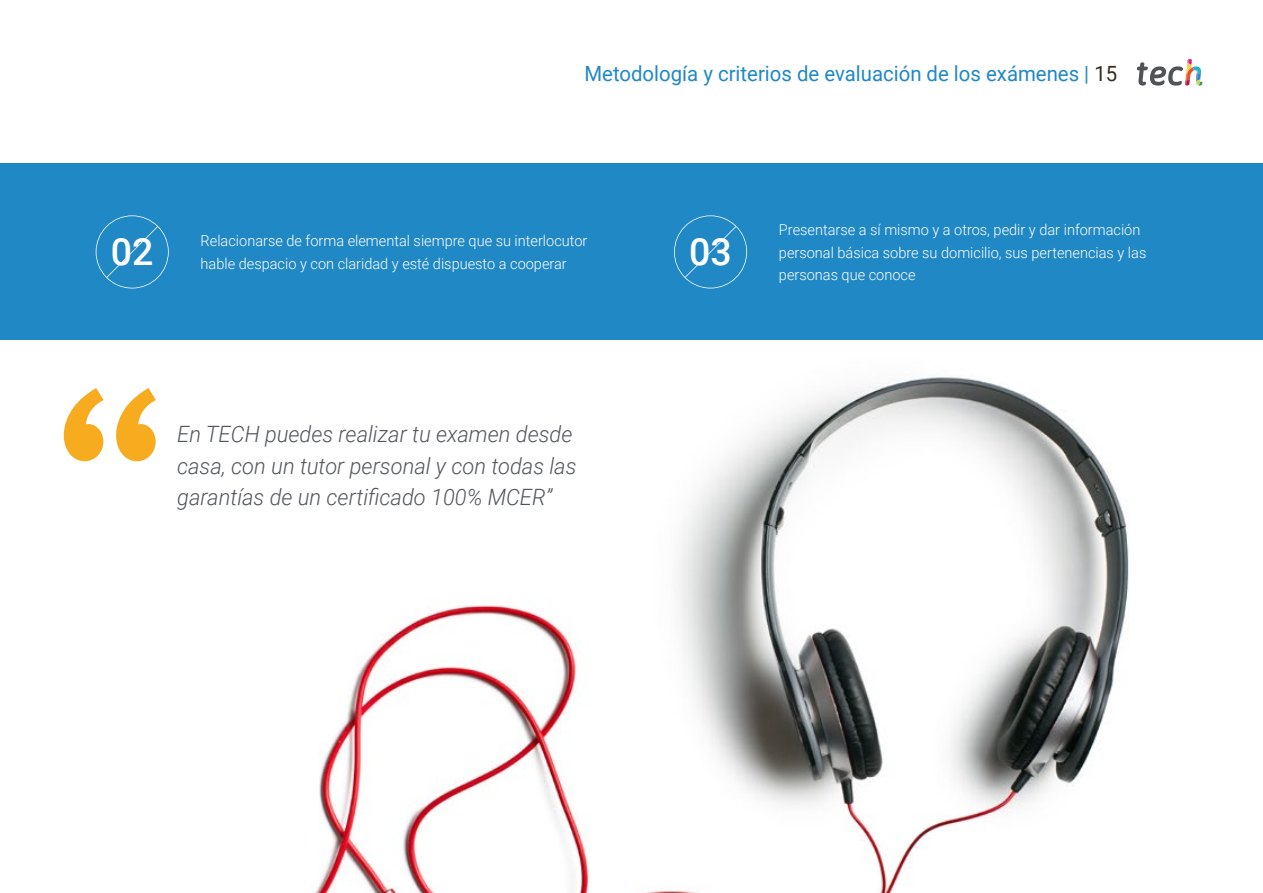
<style>
.page{position:relative;width:1263px;height:893px;background:#fff}
.page>*{position:absolute;margin:0;border:0;box-sizing:border-box;transform-origin:0 0}
.t1{font:500 37.5px "Roboto";color:#fff}
.t2{font:italic 300 22.5px/31.5px "Roboto";color:#52555b}
.t3{font:21px "Roboto";color:#2088c5}
.t4{font:300 15px/22.5px "Roboto";color:#fff}
.s1{color:#312e20}
</style>
<div class="page">
<img style="left:315px;top:377px;width:814px;height:516px">
<div style="left:0;top:164px;width:1263px;height:176px;background:#2088c5"></div>
<svg style="left:96px;top:215px;width:73px;height:73px"></svg>
<svg style="left:674px;top:215px;width:73px;height:73px"></svg>
<svg style="left:64px;top:388px;width:92px;height:73px"></svg>
<svg style="left:1137px;top:59px;width:65px;height:27px"></svg>
<h3 class="t3" style="left:584px;top:59px;width:534px">Metodología y criterios de evaluación de los exámenes | <span class="s1">15</span></h3>
<h1 class="t1" style="left:111px;top:225px;width:44px">02</h1>
<p class="t4" style="left:201px;top:229px;width:388px">Relacionarse de forma elemental siempre que su interlocutor</p>
<p class="t4" style="left:201px;top:252px;width:368px">hable despacio y con claridad y esté dispuesto a cooperar</p>
<h1 class="t1" style="left:689px;top:225px;width:44px">03</h1>
<p class="t4" style="left:779px;top:218px;width:369px">Presentarse a sí mismo y a otros, pedir y dar información personal básica sobre su domicilio, sus pertenencias y las personas que conoce</p>
<h2 class="t2" style="left:177px;top:418px;width:401px">En TECH puedes realizar tu examen desde casa, con un tutor personal y con todas las garantías de un certificado 100% MCER”</h2>
</div>
